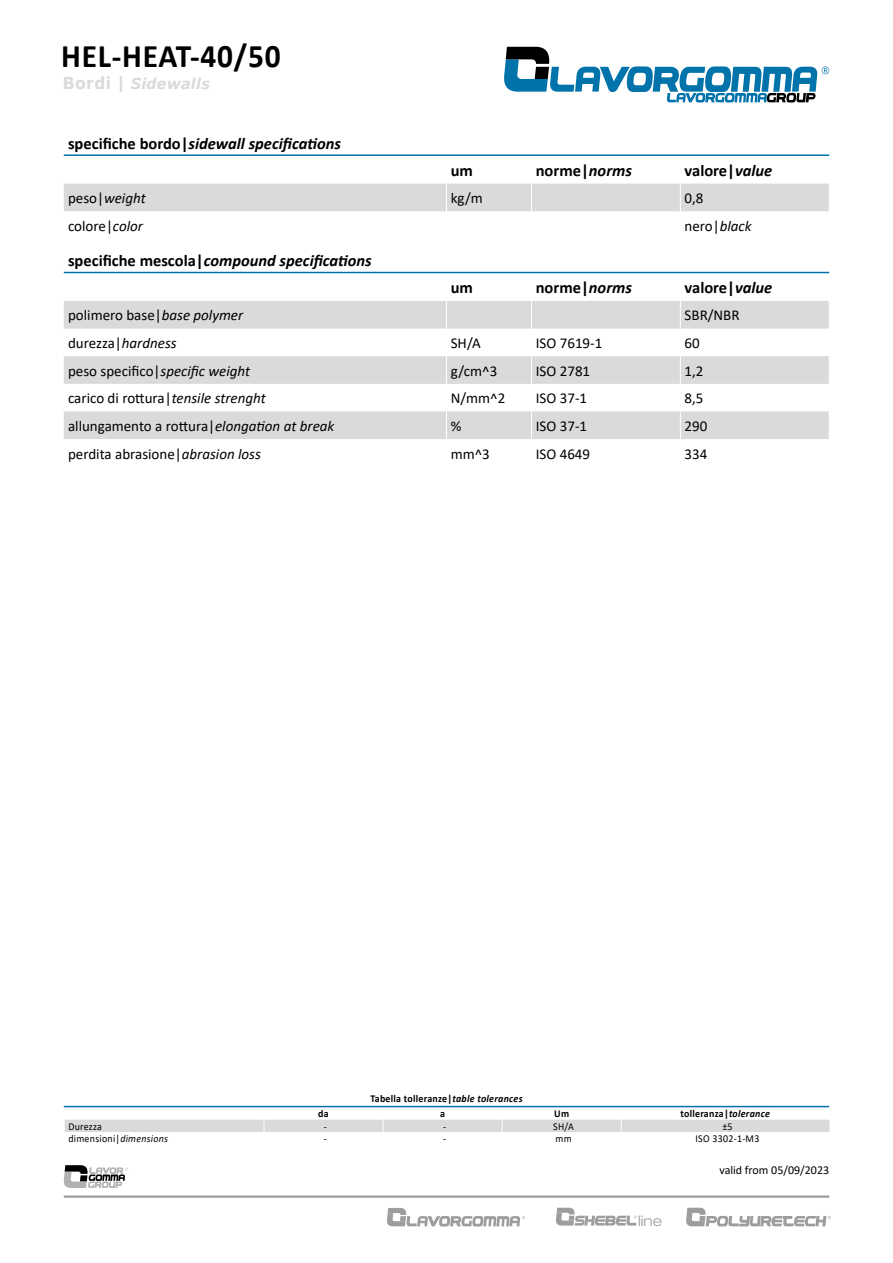
<style>
.page{position:relative;width:893px;height:1263px;background:#fff}
.page>*{position:absolute;margin:0;border:0;box-sizing:border-box;transform-origin:0 0}
.t1{font:700 33px "Calibri";letter-spacing:.025em;color:#000;scale:.95 1}
.t2{font:italic 700 16.5px "Calibri";color:#000}
.t3{font:700 16.5px "Calibri";color:#000}
.t4{font:15px "Calibri";color:#000}
.t5{font:italic 700 15px "Verdana";letter-spacing:.025em;color:#dadada;scale:.95 1}
.t6{font:italic 15px "Calibri";color:#000}
.t7{font:300 expanded 14.55px "Helvetica Neue LT Std";color:#9d9d9c}
.t8{font:12px "Calibri";color:#000}
.t9{font:700 10.5px "Calibri";letter-spacing:.025em;color:#000;scale:.95 1}
.t10{font:10.5px "Calibri";letter-spacing:.025em;color:#000;scale:.95 1}
.s1{font-style:normal;font-size:16.5px}
.s2{font-style:normal}
.s3{font-style:italic}
</style>
<div class="page">
<svg style="left:387px;top:1208px;width:138px;height:18px"></svg>
<svg style="left:556px;top:1208px;width:81px;height:17px"></svg>
<svg style="left:686px;top:1208px;width:145px;height:18px"></svg>
<hr style="left:64px;top:1195px;width:765px;height:3px;background:#9d9d9c">
<svg style="left:63px;top:1165px;width:65px;height:23px"></svg>
<svg style="left:504px;top:47px;width:325px;height:55px"></svg>
<hr style="left:64px;top:154px;width:765px;height:2px;background:#0073ab">
<div style="left:64px;top:184px;width:765px;height:27px;background:#dadada"></div>
<hr style="left:64px;top:272px;width:765px;height:1px;background:#0073ab">
<svg style="left:64px;top:301px;width:765px;height:138px;fill:#dadada"></svg>
<svg style="left:446px;top:301px;width:1px;height:138px"></svg>
<svg style="left:531px;top:301px;width:1px;height:138px"></svg>
<svg style="left:680px;top:301px;width:1px;height:138px"></svg>
<hr style="left:64px;top:1106px;width:765px;height:1px;background:#0073ab">
<svg style="left:64px;top:1107px;width:766px;height:25px"></svg>
<h1 class="t1" style="left:61px;top:33px;width:232px">HEL-HEAT-40/50</h1>
<p class="t5" style="left:63px;top:74px;width:156px"><span class="s1">Bordi |</span> Sidewalls</p>
<p class="t2" style="left:68px;top:132px;width:274px"><span class="s2">specifiche bordo|</span>sidewall specifications</p>
<p class="t3" style="left:451px;top:159px;width:24px">um</p>
<p class="t3" style="left:536px;top:159px;width:98px">norme|<span class="s3">norms</span></p>
<p class="t3" style="left:685px;top:159px;width:89px">valore|<span class="s3">value</span></p>
<p class="t6" style="left:68px;top:188px;width:79px"><span class="s2">peso|</span>weight</p>
<p class="t4" style="left:451px;top:188px;width:34px">kg/m</p>
<p class="t4" style="left:685px;top:188px;width:20px">0,8</p>
<p class="t4" style="left:68px;top:215px;width:76px">colore|<span class="s3">color</span></p>
<p class="t4" style="left:685px;top:215px;width:69px">nero|<span class="s3">black</span></p>
<p class="t2" style="left:68px;top:249px;width:305px"><span class="s2">specifiche mescola|</span>compound specifications</p>
<p class="t3" style="left:451px;top:276px;width:24px">um</p>
<p class="t3" style="left:536px;top:276px;width:98px">norme|<span class="s3">norms</span></p>
<p class="t3" style="left:685px;top:276px;width:89px">valore|<span class="s3">value</span></p>
<p class="t4" style="left:68px;top:305px;width:177px">polimero base|<span class="s3">base polymer</span></p>
<p class="t4" style="left:685px;top:305px;width:56px">SBR/NBR</p>
<p class="t4" style="left:68px;top:333px;width:110px">durezza|<span class="s3">hardness</span></p>
<p class="t4" style="left:451px;top:333px;width:32px">SH/A</p>
<p class="t4" style="left:536px;top:333px;width:68px">ISO 7619-1</p>
<p class="t4" style="left:685px;top:333px;width:17px">60</p>
<p class="t4" style="left:68px;top:360px;width:184px">peso specifico|<span class="s3">specific weight</span></p>
<p class="t4" style="left:451px;top:360px;width:48px">g/cm^3</p>
<p class="t4" style="left:536px;top:360px;width:56px">ISO 2781</p>
<p class="t4" style="left:685px;top:360px;width:20px">1,2</p>
<p class="t4" style="left:68px;top:388px;width:199px">carico di rottura|<span class="s3">tensile strenght</span></p>
<p class="t4" style="left:451px;top:388px;width:56px">N/mm^2</p>
<p class="t4" style="left:536px;top:388px;width:53px">ISO 37-1</p>
<p class="t4" style="left:685px;top:388px;width:20px">8,5</p>
<p class="t4" style="left:68px;top:416px;width:268px">allungamento a rottura|<span class="s3">elongation at break</span></p>
<p class="t4" style="left:451px;top:416px;width:12px">%</p>
<p class="t4" style="left:536px;top:416px;width:53px">ISO 37-1</p>
<p class="t4" style="left:685px;top:416px;width:24px">290</p>
<p class="t4" style="left:68px;top:443px;width:194px">perdita abrasione|<span class="s3">abrasion loss</span></p>
<p class="t4" style="left:451px;top:443px;width:41px">mm^3</p>
<p class="t4" style="left:536px;top:443px;width:56px">ISO 4649</p>
<p class="t4" style="left:685px;top:443px;width:24px">334</p>
<p class="t9" style="left:370px;top:1091px;width:162px">Tabella tolleranze|<span class="s3">table tolerances</span></p>
<p class="t9" style="left:318px;top:1106px;width:13px">da</p>
<p class="t9" style="left:440px;top:1106px;width:7px">a</p>
<p class="t9" style="left:554px;top:1106px;width:17px">Um</p>
<p class="t9" style="left:680px;top:1106px;width:96px">tolleranza|<span class="s3">tolerance</span></p>
<p class="t10" style="left:68px;top:1119px;width:37px">Durezza</p>
<p class="t10" style="left:324px;top:1119px;width:5px">-</p>
<p class="t10" style="left:443px;top:1119px;width:5px">-</p>
<p class="t10" style="left:553px;top:1119px;width:23px">SH/A</p>
<p class="t10" style="left:722px;top:1119px;width:12px">±5</p>
<p class="t10" style="left:68px;top:1131px;width:106px">dimensioni|<span class="s3">dimensions</span></p>
<p class="t10" style="left:324px;top:1131px;width:5px">-</p>
<p class="t10" style="left:443px;top:1131px;width:5px">-</p>
<p class="t10" style="left:555px;top:1131px;width:19px">mm</p>
<p class="t10" style="left:695px;top:1131px;width:69px">ISO 3302-1-M3</p>
<p class="t7" style="left:638px;top:1212px;width:25px">line</p>
<p class="t8" style="left:719px;top:1162px;width:111px">valid from 05/09/2023</p>
</div>
